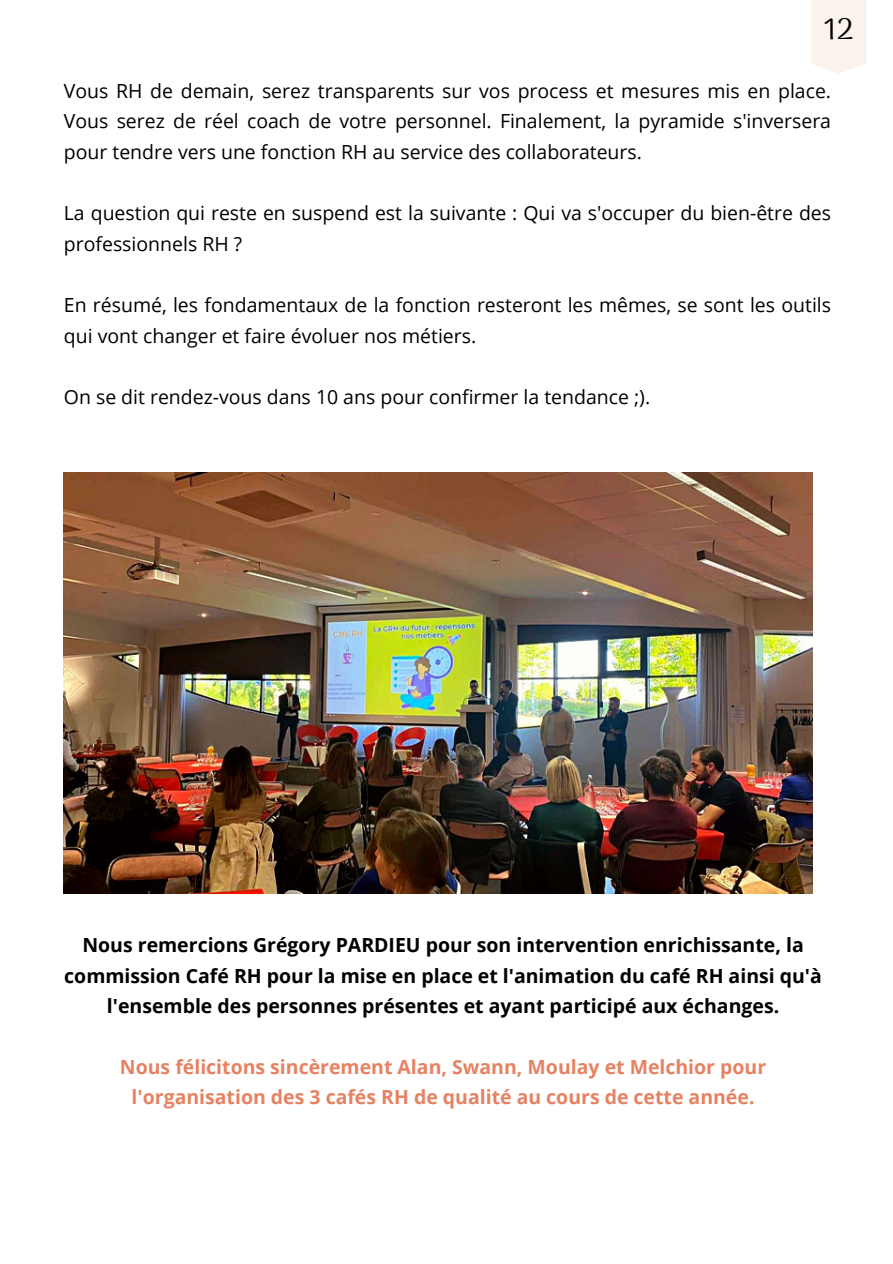
<style>
.page{position:relative;width:893px;height:1264px;background:#fff}
.page>*{position:absolute;margin:0;border:0;box-sizing:border-box;transform-origin:0 0}
.t1{font:30px "Arima Madurai";color:#000}
.t2{font:19.5px/30.6px "Open Sans";color:#000}
.t3{font:700 19.5px/30.3px "Open Sans";color:#000;text-align:center}
.t4{font:700 19.5px/30.3px "Open Sans";color:#e68262;text-align:center}
</style>
<div class="page">
<img style="left:64px;top:472px;width:748px;height:421px">
<div style="left:811px;top:0;width:55px;height:73px;background:#faf3ec"></div>
<p class="t1" style="left:823px;top:11px;width:31px">12</p>
<p class="t2" style="left:64px;top:75px;width:768px;text-align:justify">Vous RH de demain, serez transparents sur vos process et mesures mis en place.<br>Vous serez de réel coach de votre personnel. Finalement, la pyramide s'inversera pour tendre vers une fonction RH au service des collaborateurs.</p>
<p class="t2" style="left:64px;top:197px;width:768px">La question qui reste en suspend est la suivante : Qui va s'occuper du bien-être des professionnels RH ?</p>
<p class="t2" style="left:64px;top:289px;width:768px">En résumé, les fondamentaux de la fonction resteront les mêmes, se sont les outils qui vont changer et faire évoluer nos métiers.</p>
<p class="t2" style="left:64px;top:381px;width:587px">On se dit rendez-vous dans 10 ans pour confirmer la tendance ;).</p>
<p class="t3" style="left:64px;top:929px;width:759px">Nous remercions Grégory PARDIEU pour son intervention enrichissante, la commission Café RH pour la mise en place et l'animation du café RH ainsi qu'à l'ensemble des personnes présentes et ayant participé aux échanges.</p>
<p class="t4" style="left:120px;top:1050px;width:647px">Nous félicitons sincèrement Alan, Swann, Moulay et Melchior pour l'organisation des 3 cafés RH de qualité au cours de cette année.</p>
</div>
